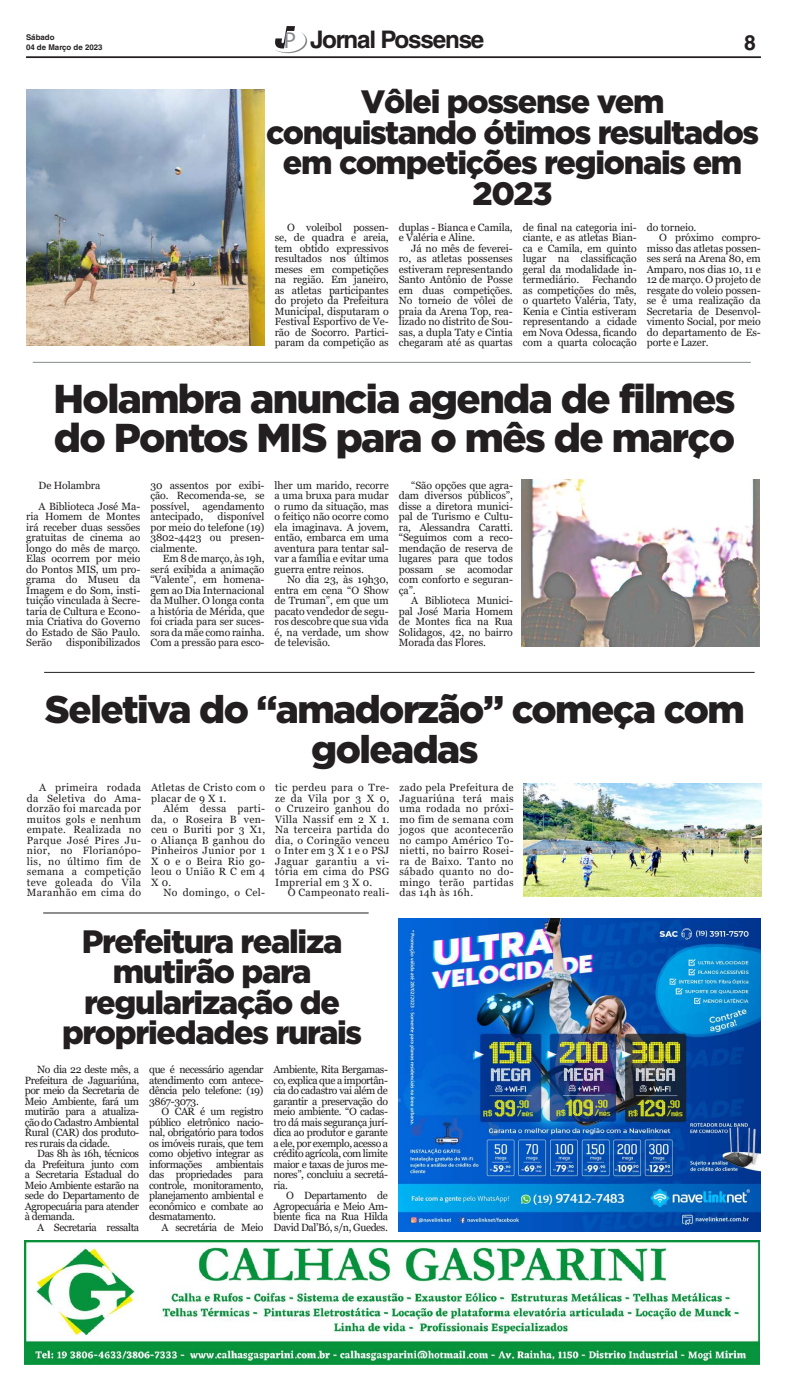
<style>
.page{position:relative;width:787px;height:1389px;background:#fff}
.page>*{position:absolute;margin:0;border:0;box-sizing:border-box;transform-origin:0 0}
.t1{font:900 40.25px/39.4px "Gotham";letter-spacing:-.04em;color:#231f20}
.t2{font:900 38.5px/40.2px "Gotham";letter-spacing:-.04em;color:#231f20;text-align:center}
.t3{font:900 32.38px/30.6px "Gotham";letter-spacing:-.04em;color:#231f20;text-align:center}
.t4{font:700 24.24px "Helvetica LT Std";letter-spacing:-.05em;color:#231f20}
.t5{font:700 21px "Helvetica LT Std";color:#231f20}
.t6{font:10.5px/10.5px "Georgia";letter-spacing:-.01em;color:#231f20;text-align:justify}
.t7{font:10.5px/10.5px "Georgia";letter-spacing:.03em;color:#231f20}
.t8{font:10.5px "Georgia";letter-spacing:-.04em;color:#231f20}
.t9{font:700 7.88px/9.5px "Helvetica LT Std";color:#231f20}
.s1{font-family:"Myriad Pro";font-weight:400;font-size:23.01px;color:#86888b}
</style>
<div class="page">
<hr style="left:26px;top:56px;width:734px;height:2px;background:#231f20">
<svg style="left:275px;top:26px;width:32px;height:27px"></svg>
<hr style="left:33px;top:362px;width:717px;height:1px;background:#86888b">
<img style="left:398px;top:918px;width:362px;height:314px">
<img style="left:25px;top:1240px;width:734px;height:124px">
<img style="left:26px;top:89px;width:238px;height:257px">
<img style="left:521px;top:480px;width:238px;height:166px">
<img style="left:523px;top:783px;width:238px;height:114px">
<hr style="left:44px;top:672px;width:710px;height:1px;background:#231f20">
<hr style="left:43px;top:913px;width:325px;height:1px;background:#231f20">
<p class="t9" style="left:26px;top:33px;width:78px">Sábado<br>04 de Março de 2023</p>
<h3 class="t4" style="left:283px;top:25px;width:202px"><span class="s1">P</span> Jornal Possense</h3>
<h3 class="t5" style="left:743px;top:30px;width:13px">8</h3>
<h3 class="t3" style="left:266px;top:85px;width:494px">Vôlei possense vem conquistando ótimos resultados em competições regionais em<br>2023</h3>
<p class="t6" style="left:274px;top:222px;width:115px;text-indent:12px">O voleibol possen&shy;se, de quadra e areia, tem obtido expressivos resultados nos últimos meses em competições na região. Em janeiro, as atletas participantes do projeto da Prefeitura Municipal, disputaram o Festival Esportivo de Ve&shy;rão de Socorro. Partici&shy;param da competição as</p>
<p class="t6" style="left:398px;top:222px;width:115px">duplas - Bianca e Camila, e Valéria e Aline.</p>
<p class="t6" style="left:398px;top:243px;width:115px;text-indent:12px">Já no mês de feverei&shy;ro, as atletas possenses estiveram representando Santo Antônio de Posse em duas competições.<br>No torneio de vôlei de praia da Arena Top, rea&shy;lizado no distrito de Sou&shy;sas, a dupla Taty e Cintia chegaram até as quartas</p>
<p class="t6" style="left:522px;top:222px;width:115px">de final na categoria ini&shy;ciante, e as atletas Bian&shy;ca e Camila, em quinto lugar na classificação geral da modalidade in&shy;termediário. Fechando as competições do mês, o quarteto Valéria, Taty, Kenia e Cintia estiveram representando a cidade em Nova Odessa, ficando com a quarta colocação</p>
<p class="t6" style="left:646px;top:222px;width:51px">do torneio.</p>
<p class="t6" style="left:659px;top:232px;width:103px">O próximo compro-</p>
<p class="t6" style="left:646px;top:243px;width:115px">misso das atletas possen-</p>
<p class="t6" style="left:646px;top:253px;width:115px">ses será na Arena 80, em</p>
<p class="t6" style="left:646px;top:264px;width:115px">Amparo, nos dias 10, 11 e</p>
<p class="t6" style="left:646px;top:274px;width:115px">12 de março. O projeto de</p>
<p class="t6" style="left:646px;top:285px;width:115px">resgate do voleio possen-</p>
<p class="t6" style="left:646px;top:295px;width:115px">se é uma realização da</p>
<p class="t6" style="left:646px;top:306px;width:115px">Secretaria de Desenvol-</p>
<p class="t6" style="left:646px;top:316px;width:115px">vimento Social, por meio</p>
<p class="t6" style="left:646px;top:327px;width:115px">do departamento de Es-</p>
<p class="t6" style="left:646px;top:337px;width:63px">porte e Lazer.</p>
<h1 class="t1" style="left:54px;top:378px;width:683px">Holambra anuncia agenda de filmes do Pontos MIS para o mês de março</h1>
<p class="t6" style="left:39px;top:475px;width:103px;line-height:21px">De Holambra<br>A Biblioteca José Ma-</p>
<p class="t6" style="left:26px;top:512px;width:116px">ria Homem de Montes irá receber duas sessões gratuitas de cinema ao longo do mês de março.<br>Elas ocorrem por meio do Pontos MIS, um pro&shy;grama do Museu da Imagem e do Som, insti&shy;tuição vinculada à Secre&shy;taria de Cultura e Econo&shy;mia Criativa do Governo do Estado de São Paulo.<br>Serão</p>
<p class="t6" style="left:66px;top:638px;width:76px">disponibilizados</p>
<p class="t6" style="left:150px;top:480px;width:116px">30 assentos por exibi&shy;ção. Recomenda-se, se possível, agendamento antecipado,</p>
<p class="t6" style="left:150px;top:512px;width:116px;text-indent:67px">disponível por meio do telefone (19)<br>3802-4423 ou presen&shy;cialmente.</p>
<p class="t6" style="left:150px;top:554px;width:116px;text-indent:12px">Em 8 de março, às 19h, será exibida a animação “Valente”, em homena&shy;gem ao Dia Internacional da Mulher. O longa conta a história de Mérida, que foi criada para ser suces&shy;sora da mãe como rainha.<br>Com a pressão para esco-</p>
<p class="t6" style="left:274px;top:480px;width:116px">lher um marido, recorre a uma bruxa para mudar o rumo da situação, mas o feitiço não ocorre como ela imaginava. A jovem, então, embarca em uma aventura para tentar sal&shy;var a família e evitar uma guerra entre reinos.</p>
<p class="t6" style="left:274px;top:575px;width:116px;text-indent:12px">No dia 23, às 19h30, entra em cena “O Show de Truman”, em que um pacato vendedor de segu&shy;ros descobre que sua vida é, na verdade, um show de televisão.</p>
<p class="t6" style="left:398px;top:480px;width:116px;text-indent:12px">“São opções que agra&shy;dam diversos públicos”, disse a diretora munici&shy;pal de Turismo e Cultu&shy;ra, Alessandra Caratti. “Seguimos com a reco&shy;mendação de reserva de lugares para que todos possam se acomodar com conforto e seguran&shy;ça”.</p>
<p class="t6" style="left:398px;top:596px;width:116px;text-indent:12px">A Biblioteca Munici&shy;pal José Maria Homem de Montes fica na Rua Solidagos, 42, no bairro Morada das Flores.</p>
<h2 class="t2" style="left:45px;top:688px;width:701px">Seletiva do “amadorzão” começa com goleadas</h2>
<p class="t6" style="left:27px;top:783px;width:116px;text-indent:12px">A primeira rodada da Seletiva do Ama&shy;dorzão foi marcada por muitos gols e nenhum empate. Realizada no Parque José Pires Ju&shy;nior, no Florianópo&shy;lis, no último fim de semana a competição teve goleada do Vila Maranhão em cima do</p>
<p class="t7" style="left:151px;top:783px;width:116px">Atletas de Cristo com o placar de 9 X 1.</p>
<p class="t6" style="left:151px;top:804px;width:116px;text-indent:12px">Além dessa parti&shy;da, o Roseira B ven&shy;ceu o Buriti por 3 X1, o Aliança B ganhou do Pinheiros Junior por 1<br>X 0 e o Beira Rio go&shy;leou o União R C em 4<br>X 0.</p>
<p class="t7" style="left:163px;top:888px;width:103px">No domingo, o Cel-</p>
<p class="t6" style="left:275px;top:783px;width:116px">tic perdeu para o Tre&shy;ze da Vila por 3 X 0, o Cruzeiro ganhou do Villa Nassif em 2 X 1.<br>Na terceira partida do dia, o Coringão venceu o Inter em 3 X 1 e o PSJ Jaguar garantiu a vi&shy;tória em cima do PSG Imprerial em 3 X 0.</p>
<p class="t7" style="left:287px;top:888px;width:103px">O Campeonato reali-</p>
<p class="t6" style="left:399px;top:783px;width:116px">zado pela Prefeitura de Jaguariúna terá mais uma rodada no próxi&shy;mo fim de semana com jogos que acontecerão no campo Américo To&shy;nietti, no bairro Rosei&shy;ra de Baixo. Tanto no sábado quanto no do&shy;mingo terão partidas das 14h às 16h.</p>
<h3 class="t3" style="left:62px;top:925px;width:301px">Prefeitura realiza mutirão para regularização de propriedades rurais</h3>
<p class="t6" style="left:25px;top:1065px;width:116px;text-indent:12px">No dia 22 deste mês, a Prefeitura de Jaguariúna, por meio da Secretaria de Meio Ambiente, fará um mutirão para a atualiza&shy;ção do Cadastro Ambiental Rural (CAR) dos produto&shy;res rurais da cidade.</p>
<p class="t6" style="left:25px;top:1149px;width:116px;text-indent:12px">Das 8h às 16h, técnicos da Prefeitura junto com a Secretaria Estadual do Meio Ambiente estarão na sede do Departamento de Agropecuária para atender à demanda.</p>
<p class="t8" style="left:37px;top:1221px;width:103px">A Secretaria ressalta</p>
<p class="t6" style="left:149px;top:1065px;width:116px">que é necessário agendar atendimento com antece&shy;dência pelo telefone: (19)<br>3867-3073.</p>
<p class="t6" style="left:149px;top:1107px;width:116px;text-indent:12px">O CAR é um registro público eletrônico nacio&shy;nal, obrigatório para todos os imóveis rurais, que tem como objetivo integrar as informações</p>
<p class="t6" style="left:149px;top:1159px;width:116px;text-indent:67px">ambientais das propriedades para controle, monitoramento, planejamento ambiental e econômico e combate ao desmatamento.</p>
<p class="t8" style="left:161px;top:1221px;width:103px">A secretária de Meio</p>
<p class="t6" style="left:273px;top:1065px;width:116px">Ambiente, Rita Bergamas&shy;co, explica que a importân&shy;cia do cadastro vai além de garantir a preservação do meio ambiente. “O cadas&shy;tro dá mais segurança jurí&shy;dica ao produtor e garante a ele, por exemplo, acesso a crédito agrícola, com limite maior e taxas de juros me&shy;nores”, concluiu a secretá&shy;ria.</p>
<p class="t6" style="left:273px;top:1191px;width:116px;text-indent:12px">O Departamento de Agropecuária e Meio Am&shy;biente fica na Rua Hilda David Dal’Bó, s/n, Guedes.</p>
</div>
